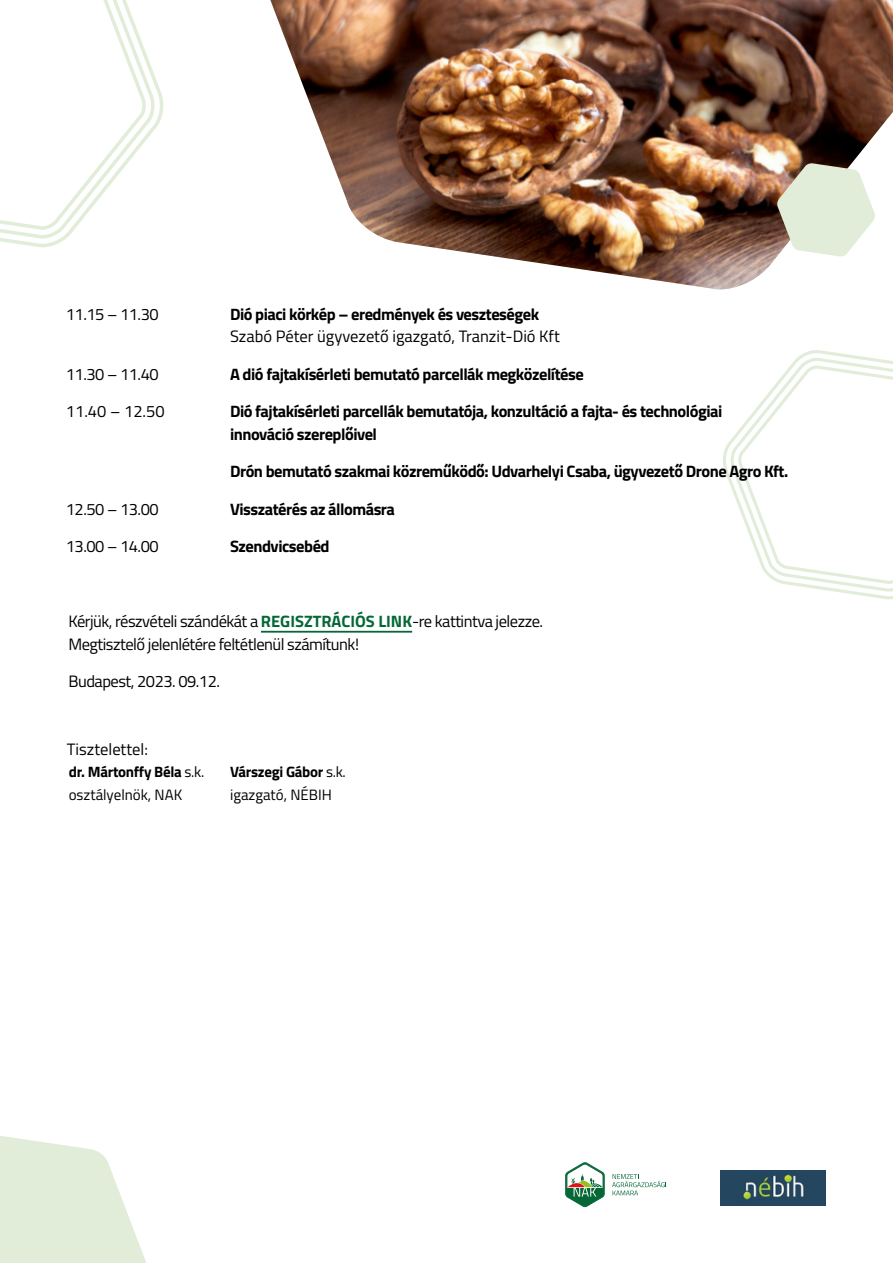
<style>
.page{position:relative;width:893px;height:1263px;background:#fff}
.page>*{position:absolute;margin:0;border:0;box-sizing:border-box;transform-origin:0 0}
.t1{font:700 16.5px/22.5px "Titillium";letter-spacing:-.03em;color:#000}
.t2{font:16.5px/22.5px "Titillium";letter-spacing:-.03em;color:#000}
.t3{font:16.5px "Titillium";color:#000}
.t4{font:700 15px "Titillium";letter-spacing:-.02em;color:#000}
.t5{font:15px "Titillium";color:#000}
.s1{font-weight:700;color:#046735}
.s2{font-weight:400}
</style>
<div class="page">
<svg style="left:723px;top:350px;width:170px;height:249px"></svg>
<svg style="left:0;top:1136px;width:146px;height:127px"></svg>
<hr style="left:261px;top:631px;width:151px;height:2px;background:#046735">
<img style="left:270px;top:0;width:623px;height:290px">
<svg style="left:0;top:0;width:164px;height:248px"></svg>
<svg style="left:777px;top:163px;width:98px;height:94px"></svg>
<img style="left:720px;top:1170px;width:105px;height:35px">
<svg style="left:612px;top:1174px;width:54px;height:21px"></svg>
<svg style="left:565px;top:1162px;width:39px;height:45px"></svg>
<p class="t2" style="left:66px;top:302px;width:94px">11.15 – 11.30</p>
<p class="t1" style="left:230px;top:302px;width:311px">Dió piaci körkép – eredmények és veszteségek</p>
<p class="t3" style="left:230px;top:324px;width:331px">Szabó Péter ügyvezető igazgató, Tranzit-Dió Kft</p>
<p class="t2" style="left:66px;top:362px;width:94px">11.30 – 11.40</p>
<p class="t1" style="left:230px;top:362px;width:355px">A dió fajtakísérleti bemutató parcellák megközelítése</p>
<p class="t2" style="left:66px;top:399px;width:100px">11.40 – 12.50</p>
<p class="t1" style="left:230px;top:399px;width:494px">Dió fajtakísérleti parcellák bemutatója, konzultáció a fajta- és technológiai innováció szereplőivel</p>
<p class="t1" style="left:230px;top:459px;width:560px">Drón bemutató szakmai közreműködő: Udvarhelyi Csaba, ügyvezető Drone Agro Kft.</p>
<p class="t2" style="left:66px;top:497px;width:94px">12.50 – 13.00</p>
<p class="t1" style="left:230px;top:497px;width:167px">Visszatérés az állomásra</p>
<p class="t2" style="left:66px;top:534px;width:94px">13.00 – 14.00</p>
<p class="t1" style="left:230px;top:534px;width:101px">Szendvicsebéd</p>
<p class="t2" style="left:68px;top:609px;width:476px">Kérjük, részvételi szándékát a <span class="s1">REGISZTRÁCIÓS LINK</span>-re kattintva jelezze.<br>Megtisztelő jelenlétére feltétlenül számítunk!</p>
<p class="t2" style="left:68px;top:669px;width:153px">Budapest, 2023. 09.12.</p>
<p class="t3" style="left:67px;top:737px;width:82px">Tisztelettel:</p>
<p class="t4" style="left:69px;top:760px;width:137px">dr. Mártonffy Béla <span class="s2">s.k.</span></p>
<p class="t4" style="left:230px;top:760px;width:117px">Várszegi Gábor <span class="s2">s.k.</span></p>
<p class="t5" style="left:69px;top:783px;width:115px">osztályelnök, NAK</p>
<p class="t5" style="left:230px;top:783px;width:103px">igazgató, NÉBIH</p>
</div>
